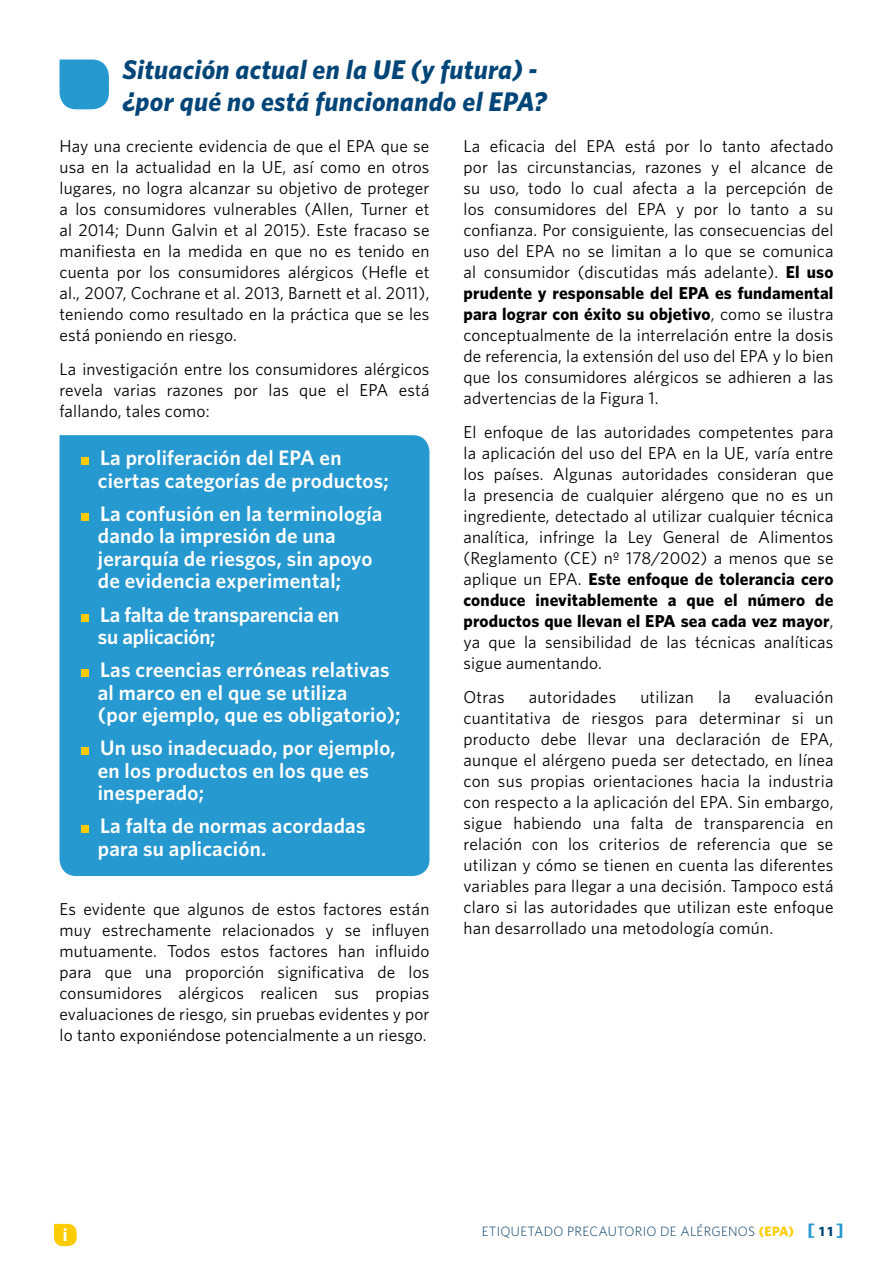
<style>
.page{position:relative;width:893px;height:1263px;background:#fff}
.page>*{position:absolute;margin:0;border:0;box-sizing:border-box;transform-origin:0 0}
.t1{font:italic 700 27px/31.2px "Whitney";letter-spacing:.01em;color:#004577}
.t2{font:600 21px/22.5px "Whitney";letter-spacing:.01em;color:#fff}
.t3{font:600 21px/22.5px "Whitney";letter-spacing:-.01em;color:#fff}
.t4{font:700 18px "Whitney";color:#fff}
.t5{font:17.25px/21px "Whitney";letter-spacing:.01em;color:#000;text-align:justify}
.t6{font:300 13.5px "Whitney";letter-spacing:.02em;color:#003a65}
.s1{font-weight:700}
.s2{font-weight:700;color:#fecc00}
.s3{font-weight:700;font-size:18px;color:#2699d1}
.s4{font-weight:700;color:#004577}
</style>
<div class="page">
<svg style="left:54px;top:1224px;width:23px;height:22px"></svg>
<div style="left:60px;top:435px;width:369px;height:441px;background:#2699d1"></div>
<div style="left:81px;top:457px;width:8px;height:8px;background:#fecc00"></div>
<div style="left:81px;top:513px;width:8px;height:8px;background:#fecc00"></div>
<div style="left:81px;top:614px;width:8px;height:7px;background:#fecc00"></div>
<div style="left:81px;top:669px;width:8px;height:8px;background:#fecc00"></div>
<div style="left:81px;top:747px;width:8px;height:8px;background:#fecc00"></div>
<div style="left:81px;top:825px;width:8px;height:8px;background:#fecc00"></div>
<svg style="left:60px;top:60px;width:49px;height:49px;background:#339fd3"></svg>
<h1 class="t1" style="left:122px;top:54px;width:426px">Situación actual en la UE (y futura) - ¿por qué no está funcionando el EPA?</h1>
<p class="t5" style="left:60px;top:135px;width:371px">Hay una creciente evidencia de que el EPA que se usa en la actualidad en la UE, así como en otros lugares, no logra alcanzar su objetivo de proteger a los consumidores vulnerables (Allen, Turner et al 2014; Dunn Galvin et al 2015). Este fracaso se manifiesta en la medida en que no es tenido en cuenta por los consumidores alérgicos (Hefle et al., 2007, Cochrane et al. 2013, Barnett et al. 2011), teniendo como resultado en la práctica que se les está poniendo en riesgo.</p>
<p class="t5" style="left:60px;top:358px;width:371px">La investigación entre los consumidores alérgicos revela varias razones por las que el EPA está fallando, tales como:</p>
<p class="t2" style="left:98px;top:446px;width:292px">La proliferación del EPA en ciertas categorías de productos;</p>
<p class="t2" style="left:98px;top:502px;width:286px">La confusión en la terminología dando la impresión de una jerarquía de riesgos, sin apoyo de evidencia experimental;</p>
<p class="t3" style="left:98px;top:602px;width:243px">La falta de transparencia en su aplicación;</p>
<p class="t2" style="left:98px;top:658px;width:304px">Las creencias erróneas relativas al marco en el que se utiliza<br>(por ejemplo, que es obligatorio);</p>
<p class="t2" style="left:98px;top:736px;width:299px">Un uso inadecuado, por ejemplo, en los productos en los que es inesperado;</p>
<p class="t2" style="left:98px;top:814px;width:269px">La falta de normas acordadas para su aplicación.</p>
<p class="t5" style="left:60px;top:898px;width:371px">Es evidente que algunos de estos factores están muy estrechamente relacionados y se influyen mutuamente. Todos estos factores han influido para que una proporción significativa de los consumidores alérgicos realicen sus propias evaluaciones de riesgo, sin pruebas evidentes y por lo tanto exponiéndose potencialmente a un riesgo.</p>
<p class="t5" style="left:463px;top:135px;width:371px">La eficacia del EPA está por lo tanto afectado por las circunstancias, razones y el alcance de su uso, todo lo cual afecta a la percepción de los consumidores del EPA y por lo tanto a su confianza. Por consiguiente, las consecuencias del uso del EPA no se limitan a lo que se comunica al consumidor (discutidas más adelante). <span class="s1">El uso prudente y responsable del EPA es fundamental para lograr con éxito su objetivo</span>, como se ilustra conceptualmente de la interrelación entre la dosis de referencia, la extensión del uso del EPA y lo bien que los consumidores alérgicos se adhieren a las advertencias de la Figura 1.</p>
<p class="t5" style="left:463px;top:421px;width:371px">El enfoque de las autoridades competentes para la aplicación del uso del EPA en la UE, varía entre los países. Algunas autoridades consideran que la presencia de cualquier alérgeno que no es un ingrediente, detectado al utilizar cualquier técnica analítica, infringe la Ley General de Alimentos (Reglamento (CE) nº 178/2002) a menos que se aplique un EPA. <span class="s1">Este enfoque de tolerancia cero conduce inevitablemente a que el número de productos que llevan el EPA sea cada vez mayor</span>, ya que la sensibilidad de las técnicas analíticas sigue aumentando.</p>
<p class="t5" style="left:463px;top:686px;width:43px">Otras</p>
<p class="t5" style="left:529px;top:686px;width:89px">autoridades</p>
<p class="t5" style="left:640px;top:686px;width:55px">utilizan</p>
<p class="t5" style="left:718px;top:686px;width:14px">la</p>
<p class="t5" style="left:463px;top:686px;width:371px;text-indent:291px">evaluación cuantitativa de riesgos para determinar si un producto debe llevar una declaración de EPA, aunque el alérgeno pueda ser detectado, en línea con sus propias orientaciones hacia la industria con respecto a la aplicación del EPA. Sin embargo, sigue habiendo una falta de transparencia en relación con los criterios de referencia que se utilizan y cómo se tienen en cuenta las diferentes variables para llegar a una decisión. Tampoco está claro si las autoridades que utilizan este enfoque han desarrollado una metodología común.</p>
<p class="t4" style="left:63px;top:1222px;width:6px">i</p>
<p class="t6" style="left:482px;top:1222px;width:363px">ETIQUETADO PRECAUTORIO DE ALÉRGENOS <span class="s2">(EPA)</span> <span class="s3">[</span> <span class="s4">1 1</span> <span class="s3">]</span></p>
</div>
